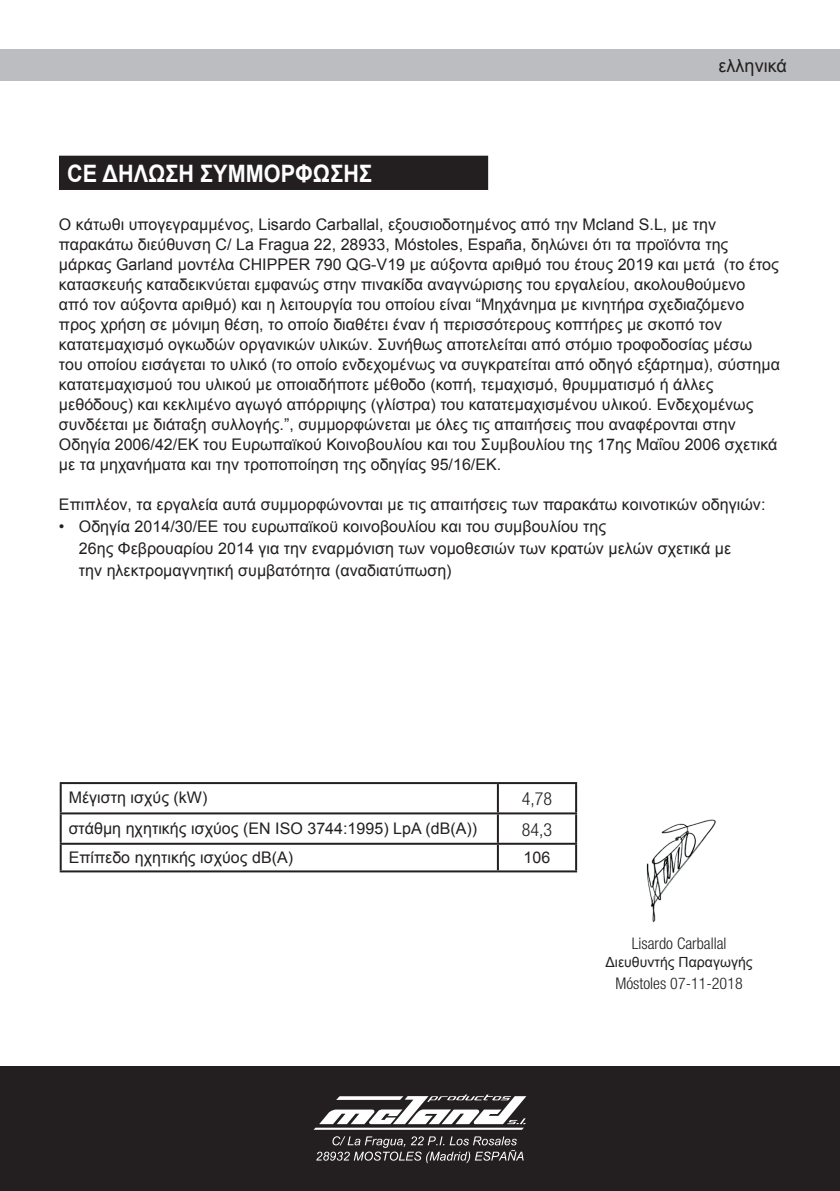
<style>
.page{position:relative;width:840px;height:1191px;background:#fff}
.page>*{position:absolute;margin:0;border:0;box-sizing:border-box;transform-origin:0 0}
.t1{font:700 24px "Arial";color:#fff;scale:.9 1}
.t2{font:18px "Arial";color:#231f20}
.t3{font:300 condensed 18px "Helvetica Neue";color:#231f20}
.t4{font:16px/20px "Arial";color:#231f20}
.t5{font:300 condensed 16px "Helvetica Neue";color:#231f20}
.t6{font:14px "Arial";color:#231f20}
</style>
<div class="page">
<div style="left:0;top:50px;width:839px;height:31px;background:#bcbdc0"></div>
<div style="left:60px;top:157px;width:427px;height:32px;background:#231f20"></div>
<div style="left:59px;top:156px;width:429px;height:34px;border:2px solid #231f20"></div>
<hr style="left:60px;top:782px;width:437px;height:2px;background:#231f20">
<hr style="left:60px;top:784px;width:2px;height:28px;background:#231f20">
<hr style="left:497px;top:782px;width:79px;height:2px;background:#231f20">
<hr style="left:496px;top:784px;width:2px;height:28px;background:#231f20">
<hr style="left:574px;top:784px;width:2px;height:28px;background:#231f20">
<hr style="left:60px;top:844px;width:2px;height:26px;background:#231f20">
<hr style="left:496px;top:844px;width:2px;height:26px;background:#231f20">
<hr style="left:574px;top:844px;width:2px;height:26px;background:#231f20">
<hr style="left:60px;top:870px;width:437px;height:2px;background:#231f20">
<hr style="left:497px;top:870px;width:79px;height:2px;background:#231f20">
<hr style="left:60px;top:812px;width:437px;height:2px;background:#231f20">
<hr style="left:60px;top:814px;width:2px;height:28px;background:#231f20">
<hr style="left:497px;top:812px;width:79px;height:2px;background:#231f20">
<hr style="left:496px;top:814px;width:2px;height:28px;background:#231f20">
<hr style="left:574px;top:814px;width:2px;height:28px;background:#231f20">
<hr style="left:60px;top:842px;width:437px;height:2px;background:#231f20">
<hr style="left:497px;top:842px;width:79px;height:2px;background:#231f20">
<img style="left:646px;top:819px;width:70px;height:104px">
<div style="left:0;top:1066px;width:839px;height:125px;background:#231f20"></div>
<svg style="left:314px;top:1094px;width:212px;height:35px"></svg>
<svg style="left:316px;top:1136px;width:207px;height:27px"></svg>
<p class="t2" style="left:718px;top:54px;width:70px">ελληνικά</p>
<h1 class="t1" style="left:67px;top:157px;width:340px">CE ΔΗΛΩΣΗ ΣΥΜΜΟΡΦΩΣΗΣ</h1>
<p class="t4" style="left:59px;top:214px;width:722px">Ο κάτωθι υπογεγραμμένος, Lisardo Carballal, εξουσιοδοτημένος από την Mcland S.L, με την παρακάτω διεύθυνση C/ La Fragua 22, 28933, Móstoles, España, δηλώνει ότι τα προϊόντα της μάρκας Garland μοντέλα CHIPPER 790 QG-V19 με αύξοντα αριθμό του έτους 2019 και μετά (το έτος κατασκευής καταδεικνύεται εμφανώς στην πινακίδα αναγνώρισης του εργαλείου, ακολουθούμενο<br>από τον αύξοντα αριθμό) και η λειτουργία του οποίου είναι “Μηχάνημα με κινητήρα σχεδιαζόμενο προς χρήση σε μόνιμη θέση, το οποίο διαθέτει έναν ή περισσότερους κοπτήρες με σκοπό τον κατατεμαχισμό ογκωδών οργανικών υλικών. Συνήθως αποτελείται από στόμιο τροφοδοσίας μέσω του οποίου εισάγεται το υλικό (το οποίο ενδεχομένως να συγκρατείται από οδηγό εξάρτημα), σύστημα κατατεμαχισμού του υλικού με οποιαδήποτε μέθοδο (κοπή, τεμαχισμό, θρυμματισμό ή άλλες μεθόδους) και κεκλιμένο αγωγό απόρριψης (γλίστρα) του κατατεμαχισμένου υλικού. Ενδεχομένως συνδέεται με διάταξη συλλογής.”, συμμορφώνεται με όλες τις απαιτήσεις που αναφέρονται στην Οδηγία 2006/42/ΕΚ του Ευρωπαϊκού Κοινοβουλίου και του Συμβουλίου της 17ης Μαΐου 2006 σχετικά με τα μηχανήματα και την τροποποίηση της οδηγίας 95/16/EK.</p>
<p class="t4" style="left:59px;top:494px;width:707px">Επιπλέον, τα εργαλεία αυτά συμμορφώνονται με τις απαιτήσεις των παρακάτω κοινοτικών οδηγιών:</p>
<p class="t4" style="left:79px;top:515px;width:653px;line-height:22px;text-indent:-20px">• Οδηγία 2014/30/ΕΕ του ευρωπαϊκοϋ κοινοβουλίου και του συμβουλίου της<br>26ης Φεβρουαρίου 2014 για την εναρμόνιση των νομοθεσιών των κρατών μελών σχετικά με την ηλεκτρομαγνητική συμβατότητα (αναδιατύπωση)</p>
<p class="t4" style="left:69px;top:787px;width:140px">Μέγιστη ισχύς (kW)</p>
<p class="t3" style="left:521px;top:788px;width:32px">4,78</p>
<p class="t4" style="left:69px;top:819px;width:410px">στάθμη ηχητικής ισχύος (EN ISO 3744:1995) LpA (dB(A))</p>
<p class="t3" style="left:521px;top:819px;width:32px">84,3</p>
<p class="t4" style="left:69px;top:848px;width:226px">Επίπεδο ηχητικής ισχύος dB(A)</p>
<p class="t4" style="left:523px;top:848px;width:28px">106</p>
<p class="t5" style="left:631px;top:934px;width:96px">Lisardo Carballal</p>
<p class="t6" style="left:605px;top:952px;width:149px">Διευθυντής Παραγωγής</p>
<p class="t5" style="left:615px;top:974px;width:129px">Móstoles 07-11-2018</p>
</div>
